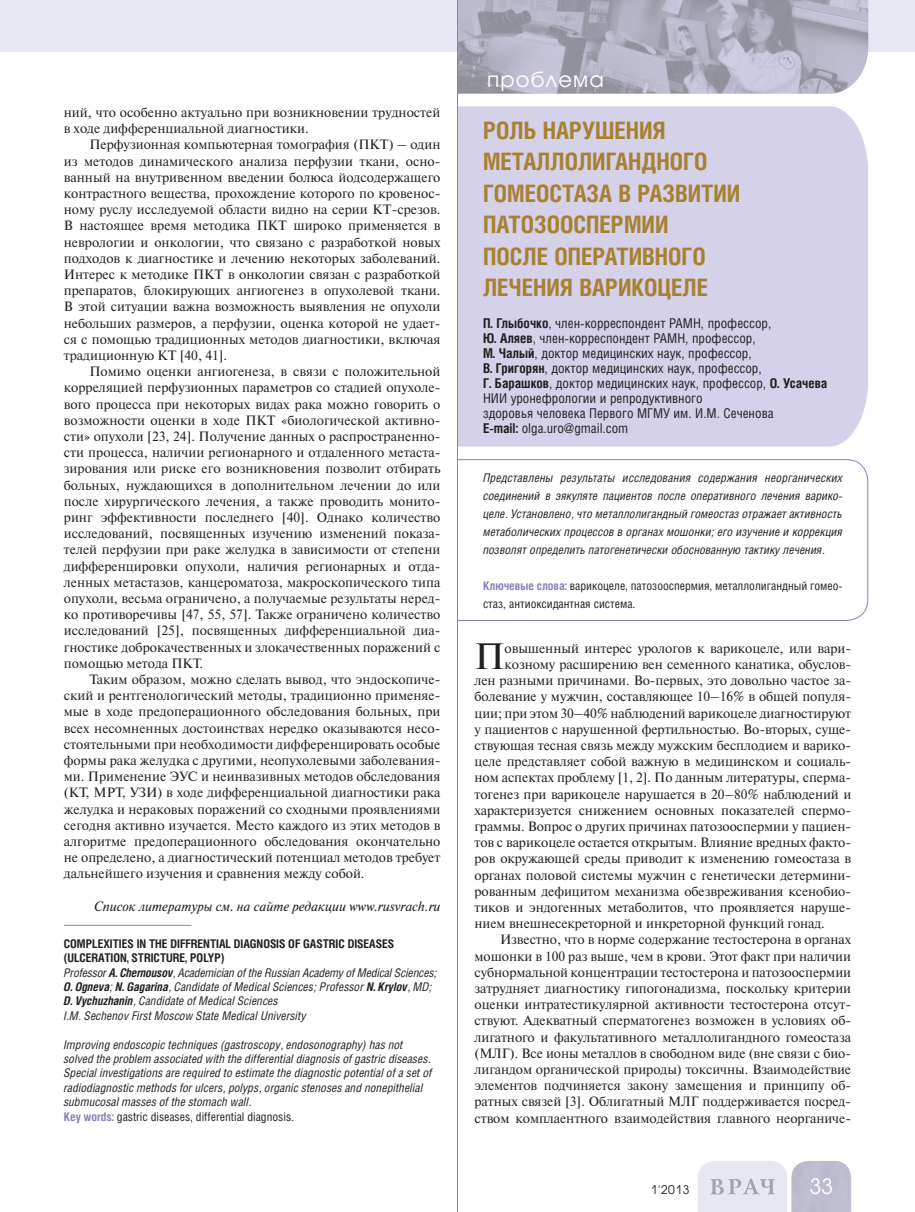
<style>
.page{position:relative;width:915px;height:1212px;background:#fff}
.page>*{position:absolute;margin:0;border:0;box-sizing:border-box;transform-origin:0 0}
.t1{font:36.6px "Newton C";color:#231f20}
.t2{font:700 24px/31.5px "Helios Cond";color:#a78131}
.t3{font:21px "Avant Garde Gothic C";letter-spacing:.05em;color:#fff}
.t4{font:13.5px/16.2px "Newton C";letter-spacing:-.005em;color:#231f20;text-align:justify}
.t5{font:13.5px/15px "Helios Cond";color:#231f20}
.t6{font:italic 13.5px "Newton C";color:#231f20}
.t7{font:italic 12px/14.4px "Helios Cond";color:#231f20}
.t8{font:12px/18px "Helios Cond";color:#231f20}
.t9{font:12px "Avant Garde Gothic C";color:#231f20}
.s1{font-weight:700;font-style:normal}
.s2{font-weight:700}
.s3{font-weight:700;font-style:normal;color:#8781bd}
.s4{font-style:normal}
.s5{font-weight:700;color:#8781bd}
</style>
<div class="page">
<div style="left:0;top:0;width:914px;height:51px;background:#e7e6f3"></div>
<svg style="left:698px;top:1161px;width:152px;height:51px;background:#d5d4e2"></svg>
<hr style="left:64px;top:925px;width:127px;height:1px;background:#8781bd">
<div style="left:458px;top:106px;width:409px;height:340px;background:#d4d1e9"></div>
<svg style="left:458px;top:459px;width:410px;height:162px"></svg>
<svg style="left:458px;top:0;width:371px;height:94px;background:#adadbd"></svg>
<img style="left:829px;top:0;width:38px;height:94px">
<hr style="left:457px;top:0;width:1px;height:1212px;background:#8781bd">
<p class="t4" style="left:64px;top:106px;width:378px">ний, что особенно актуально при возникновении трудностей в ходе дифференциальной диагностики.</p>
<p class="t4" style="left:64px;top:138px;width:378px;text-indent:26px">Перфузионная компьютерная томография (ПКТ) – один из методов динамического анализа перфузии ткани, осно&shy;ванный на внутривенном введении болюса йодсодержащего контрастного вещества, прохождение которого по кровенос&shy;ному руслу исследуемой области видно на серии КТ-срезов.<br>В настоящее время методика ПКТ широко применяется в неврологии и онкологии, что связано с разработкой новых подходов к диагностике и лечению некоторых заболеваний.<br>Интерес к методике ПКТ в онкологии связан с разработкой препаратов, блокирующих ангиогенез в опухолевой ткани.<br>В этой ситуации важна возможность выявления не опухоли небольших размеров, а перфузии, оценка которой не удает&shy;ся с помощью традиционных методов диагностики, включая традиционную КТ [40, 41].</p>
<p class="t4" style="left:64px;top:365px;width:378px;text-indent:26px">Помимо оценки ангиогенеза, в связи с положительной корреляцией перфузионных параметров со стадией опухоле&shy;вого процесса при некоторых видах рака можно говорить о возможности оценки в ходе ПКТ «биологической активно&shy;сти» опухоли [23, 24]. Получение данных о распространенно&shy;сти процесса, наличии регионарного и отдаленного метаста&shy;зирования или риске его возникновения позволит отбирать больных, нуждающихся в дополнительном лечении до или после хирургического лечения, а также проводить монито&shy;ринг эффективности последнего [40]. Однако количество исследований, посвященных изучению изменений показа&shy;телей перфузии при раке желудка в зависимости от степени дифференцировки опухоли, наличия регионарных и отда&shy;ленных метастазов, канцероматоза, макроскопического типа опухоли, весьма ограничено, а получаемые результаты неред&shy;ко противоречивы [47, 55, 57]. Также ограничено количество исследований [25], посвященных дифференциальной диа&shy;гностике доброкачественных и злокачественных поражений с помощью метода ПКТ.</p>
<p class="t4" style="left:64px;top:673px;width:378px;text-indent:26px">Таким образом, можно сделать вывод, что эндоскопиче&shy;ский и рентгенологический методы, традиционно применяе&shy;мые в ходе предоперационного обследования больных, при всех несомненных достоинствах нередко оказываются несо&shy;стоятельными при необходимости дифференцировать особые формы рака желудка с другими, неопухолевыми заболевания&shy;ми. Применение ЭУС и неинвазивных методов обследования (КТ, МРТ, УЗИ) в ходе дифференциальной диагностики рака желудка и нераковых поражений со сходными проявлениями сегодня активно изучается. Место каждого из этих методов в алгоритме предоперационного обследования окончательно не определено, а диагностический потенциал методов требует дальнейшего изучения и сравнения между собой.</p>
<p class="t6" style="left:94px;top:901px;width:347px">Список литературы см. на сайте редакции www.rusvrach.ru</p>
<p class="t7" style="left:64px;top:938px;width:374px"><span class="s1">COMPLEXITIES IN THE DIFFRENTIAL DIAGNOSIS OF GASTRIC DISEASES (ULCERATION, STRICTURE, POLYP)<br></span>Professor <span class="s2">A. Chernousov</span>, Academician of the Russian Academy of Medical Sciences; <span class="s2">O. Ogneva</span>; <span class="s2">N. Gagarina</span>, Candidate of Medical Sciences; Professor <span class="s2">N. Krylov</span>, MD; <span class="s2">D. Vychuzhanin</span>, Candidate of Medical Sciences<br>I.M. Sechenov First Moscow State Medical University</p>
<p class="t7" style="left:64px;top:1038px;width:369px">Improving endoscopic techniques (gastroscopy, endosonography) has not solved the problem associated with the differential diagnosis of gastric diseases.<br>Special investigations are required to estimate the diagnostic potential of a set of radiodiagnostic methods for ulcers, polyps, organic stenoses and nonepithelial submucosal masses of the stomach wall.<br><span class="s3">Key words:</span> <span class="s4">gastric diseases, differential diagnosis.</span></p>
<h3 class="t3" style="left:487px;top:70px;width:118px">проблема</h3>
<h2 class="t2" style="left:483px;top:117px;width:259px">РОЛЬ НАРУШЕНИЯ<br>МЕТАЛЛОЛИГАНДНОГО<br>ГОМЕОСТАЗА В РАЗВИТИИ<br>ПАТОЗООСПЕРМИИ<br>ПОСЛЕ ОПЕРАТИВНОГО<br>ЛЕЧЕНИЯ ВАРИКОЦЕЛЕ</h2>
<p class="t5" style="left:483px;top:317px;width:346px"><span class="s2">П. Глыбочко</span>, член-корреспондент РАМН, профессор,<br><span class="s2">Ю. Аляев</span>, член-корреспондент РАМН, профессор,<br><span class="s2">М. Чалый</span>, доктор медицинских наук, профессор,<br><span class="s2">В. Григорян</span>, доктор медицинских наук, профессор,<br><span class="s2">Г. Барашков</span>, доктор медицинских наук, профессор, <span class="s2">О. Усачева </span>НИИ уронефрологии и репродуктивного<br>здоровья человека Первого МГМУ им. И.М. Сеченова<br><span class="s2">E-mail:</span> olga.uro@gmail.com</p>
<p class="t7" style="left:483px;top:469px;width:361px;line-height:18px;text-align:justify">Представлены результаты исследования содержания неорганических соединений в эякуляте пациентов после оперативного лечения варико&shy;целе. Установлено, что металлолигандный гомеостаз отражает активность метаболических процессов в органах мошонки; его изучение и коррекция позволят определить патогенетически обоснованную тактику лечения.</p>
<p class="t8" style="left:483px;top:577px;width:361px"><span class="s5">Ключевые слова:</span> варикоцеле, патозооспермия, металлолигандный гомео&shy;стаз, антиоксидантная система.</p>
<h1 class="t1" style="left:474px;top:643px;width:32px">П</h1>
<p class="t4" style="left:504px;top:641px;width:348px">овышенный интерес урологов к варикоцеле, или вари-</p>
<p class="t4" style="left:504px;top:658px;width:348px">козному расширению вен семенного канатика, обуслов-</p>
<p class="t4" style="left:474px;top:674px;width:378px">лен разными причинами. Во-первых, это довольно частое за-</p>
<p class="t4" style="left:474px;top:690px;width:378px">болевание у мужчин, составляющее 10–16% в общей популя-</p>
<p class="t4" style="left:474px;top:706px;width:378px">ции; при этом 30–40% наблюдений варикоцеле диагностируют</p>
<p class="t4" style="left:474px;top:722px;width:378px">у пациентов с нарушенной фертильностью. Во-вторых, суще-</p>
<p class="t4" style="left:474px;top:739px;width:378px">ствующая тесная связь между мужским бесплодием и варико-</p>
<p class="t4" style="left:474px;top:755px;width:378px">целе представляет собой важную в медицинском и социаль-</p>
<p class="t4" style="left:474px;top:771px;width:378px">ном аспектах проблему [1, 2]. По данным литературы, сперма-</p>
<p class="t4" style="left:474px;top:787px;width:378px">тогенез при варикоцеле нарушается в 20–80% наблюдений и</p>
<p class="t4" style="left:474px;top:803px;width:378px">характеризуется снижением основных показателей спермо-</p>
<p class="t4" style="left:474px;top:820px;width:378px">граммы. Вопрос о других причинах патозооспермии у пациен-</p>
<p class="t4" style="left:474px;top:836px;width:378px">тов с варикоцеле остается открытым. Влияние вредных факто-</p>
<p class="t4" style="left:474px;top:852px;width:378px">ров окружающей среды приводит к изменению гомеостаза в</p>
<p class="t4" style="left:474px;top:868px;width:378px">органах половой системы мужчин с генетически детермини-</p>
<p class="t4" style="left:474px;top:884px;width:378px">рованным дефицитом механизма обезвреживания ксенобио-</p>
<p class="t4" style="left:474px;top:901px;width:378px">тиков и эндогенных метаболитов, что проявляется наруше-</p>
<p class="t4" style="left:474px;top:917px;width:352px">нием внешнесекреторной и инкреторной функций гонад.</p>
<p class="t4" style="left:500px;top:933px;width:352px">Известно, что в норме содержание тестостерона в органах</p>
<p class="t4" style="left:474px;top:949px;width:378px">мошонки в 100 раз выше, чем в крови. Этот факт при наличии</p>
<p class="t4" style="left:474px;top:965px;width:378px">субнормальной концентрации тестостерона и патозооспермии</p>
<p class="t4" style="left:474px;top:982px;width:378px">затрудняет диагностику гипогонадизма, поскольку критерии</p>
<p class="t4" style="left:474px;top:998px;width:378px">оценки интратестикулярной активности тестостерона отсут-</p>
<p class="t4" style="left:474px;top:1014px;width:378px">ствуют. Адекватный сперматогенез возможен в условиях об-</p>
<p class="t4" style="left:474px;top:1030px;width:378px">лигатного и факультативного металлолигандного гомеостаза</p>
<p class="t4" style="left:474px;top:1046px;width:378px">(МЛГ). Все ионы металлов в свободном виде (вне связи с био-</p>
<p class="t4" style="left:474px;top:1063px;width:378px">лигандом органической природы) токсичны. Взаимодействие</p>
<p class="t4" style="left:474px;top:1079px;width:378px">элементов подчиняется закону замещения и принципу об-</p>
<p class="t4" style="left:474px;top:1095px;width:378px">ратных связей [3]. Облигатный МЛГ поддерживается посред-</p>
<p class="t4" style="left:474px;top:1111px;width:378px">ством комплаентного взаимодействия главного неорганиче-</p>
<p class="t9" style="left:650px;top:1184px;width:40px">1'2013</p>
<h3 class="t3" style="left:809px;top:1177px;width:25px">33</h3>
</div>
